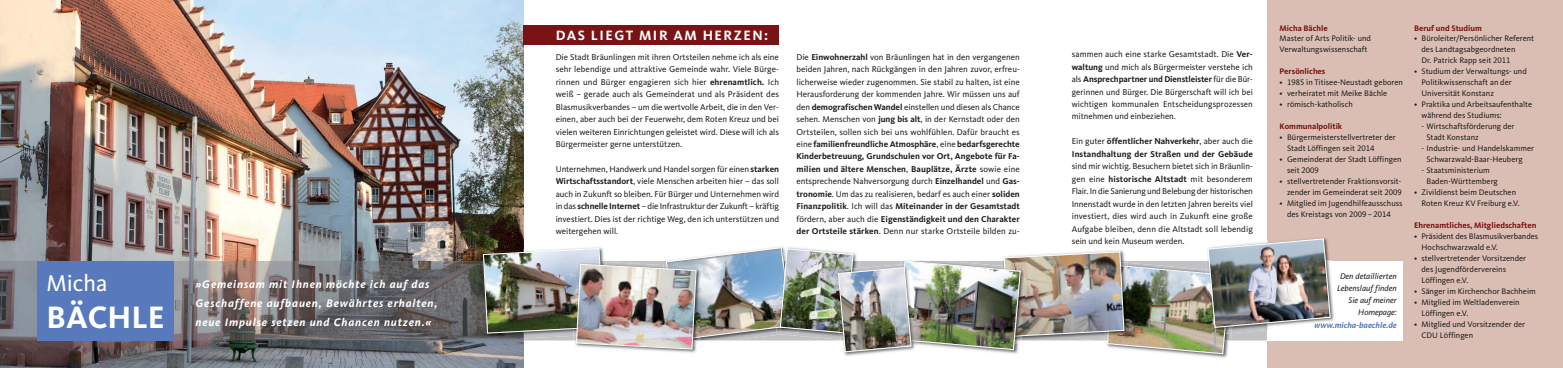
<style>
.page{position:relative;width:1563px;height:368px;background:#fff}
.page>*{position:absolute;margin:0;border:0;box-sizing:border-box;transform-origin:0 0}
.t1{font:700 32.02px "CDU Kievit Tab";color:#fff}
.t2{font:23.71px "CDU Kievit Tab";color:#fff}
.t3{font:700 14px "CDU Kievit Tab";letter-spacing:.11em;color:#fff}
.t4{font:italic 700 11.38px/18.9px "CDU Kievit Tab";letter-spacing:.075em;color:#fff}
.t5{font:8.75px/12.4px "CDU Kievit Tab";color:#231f20;text-align:justify}
.t6{font:700 8.75px/12.4px "CDU Kievit Tab";letter-spacing:.01em;color:#231f20}
.t7{font:italic 8.49px/12.2px "CDU Kievit Tab";color:#231f20;text-align:right}
.t8{font:italic 700 8.49px "CDU Kievit Tab";color:#587abc}
.t9{font:8.31px/10.9px "CDU Kievit Tab";color:#231f20}
.t10{font:700 8.31px "CDU Kievit Tab";color:#791315}
.s1{font-weight:700}
.s2{font-weight:400}
</style>
<div class="page">
<img style="left:0;top:0;width:523px;height:367px">
<img style="left:0;top:260px;width:480px;height:80px">
<img style="left:1182px;top:354px;width:46px;height:4px">
<div style="left:1267px;top:0;width:296px;height:367px;background:#dabeb3"></div>
<div style="left:37px;top:260px;width:136px;height:80px;background:#587abc"></div>
<div style="left:523px;top:25px;width:256px;height:20px;background:#791315"></div>
<img style="left:844px;top:354px;width:22px;height:2px">
<div style="left:1267px;top:260px;width:135px;height:80px;background:#fff"></div>
<img style="left:1331px;top:260px;width:6px;height:61px">
<img style="left:480px;top:248px;width:2px;height:92px">
<img style="left:482px;top:237px;width:849px;height:117px">
<h2 class="t2" style="left:47px;top:273px;width:62px">Micha</h2>
<h3 class="t4" style="left:195px;top:275px;width:243px">»Gemeinsam mit Ihnen möchte ich auf das<br>Geschaffene aufbauen, Bewährtes erhalten, neue Impulse setzen und Chancen nutzen.«</h3>
<h1 class="t1" style="left:47px;top:304px;width:120px">BÄCHLE</h1>
<h3 class="t3" style="left:556px;top:30px;width:214px">DAS LIEGT MIR AM HERZEN:</h3>
<p class="t5" style="left:556px;top:51px;width:225px">Die Stadt Bräunlingen mit ihren Ortsteilen nehme ich als eine sehr lebendige und attraktive Gemeinde wahr. Viele Bürge&shy;rinnen und Bürger engagieren sich hier <span class="s1">ehrenamtlich.</span> Ich weiß – gerade auch als Gemeinderat und als Präsident des Blasmusikverbandes – um die wertvolle Arbeit, die in den Ver&shy;einen, aber auch bei der Feuerwehr, dem Roten Kreuz und bei vielen weiteren Einrichtungen geleistet wird. Diese will ich als Bürgermeister gerne unterstützen.</p>
<p class="t5" style="left:556px;top:163px;width:225px">Unternehmen, Handwerk und Handel sorgen für einen <span class="s1">starken Wirtschaftsstandort</span>, viele Menschen arbeiten hier – das soll auch in Zukunft so bleiben. Für Bürger und Unternehmen wird in das <span class="s1">schnelle Internet</span> – die Infrastruktur der Zukunft – kräftig investiert. Dies ist der richtige Weg, den ich unterstützen und weitergehen will.</p>
<p class="t5" style="left:796px;top:51px;width:225px">Die <span class="s1">Einwohnerzahl</span> von Bräunlingen hat in den vergangenen beiden Jahren, nach Rückgängen in den Jahren zuvor, erfreu&shy;licherweise wieder zugenommen. Sie stabil zu halten, ist eine Herausforderung der kommenden Jahre. Wir müssen uns auf den <span class="s1">demografischen Wandel</span> einstellen und diesen als Chance sehen. Menschen von <span class="s1">jung bis alt</span>, in der Kernstadt oder den Ortsteilen, sollen sich bei uns wohlfühlen. Dafür braucht es eine <span class="s1">familienfreundliche Atmosphäre</span>, eine <span class="s1">bedarfsgerechte Kinderbetreuung, Grundschulen vor Ort, Angebote für Fa&shy;milien und ältere Menschen</span>, <span class="s1">Bauplätze, Ärzte</span> sowie eine entsprechende Nahversorgung durch <span class="s1">Einzelhandel</span> und <span class="s1">Gas&shy;tronomie</span>. Um das zu realisieren, bedarf es auch einer <span class="s1">soliden Finanzpolitik</span>. Ich will das <span class="s1">Miteinander in der Gesamtstadt </span>fördern, aber auch die <span class="s1">Eigenständigkeit und den Charakter der Ortsteile stärken</span>. Denn nur starke Ortsteile bilden zu-</p>
<p class="t5" style="left:1071px;top:49px;width:183px">sammen auch eine starke Gesamtstadt. Die <span class="s1">Ver&shy;waltung</span> und mich als Bürgermeister verstehe ich als <span class="s1">Ansprechpartner und Dienstleister</span> für die Bür&shy;gerinnen und Bürger. Die Bürgerschaft will ich bei wichtigen kommunalen Entscheidungsprozessen mitnehmen und einbeziehen.</p>
<p class="t6" style="left:1071px;top:136px;width:183px"><span class="s2">Ein guter</span> öffentlicher Nahverkehr<span class="s2">, aber auch die<br></span>Instandhaltung der Straßen und der Gebäude</p>
<p class="t5" style="left:1071px;top:161px;width:183px">sind mir wichtig. Besuchern bietet sich in Bräunlin&shy;gen eine <span class="s1">historische Altstadt</span> mit besonderem Flair. In die Sanierung und Belebung der historischen Innenstadt wurde in den letzten Jahren bereits viel investiert, dies wird auch in Zukunft eine große Aufgabe bleiben, denn die Altstadt soll lebendig sein und kein Museum werden.</p>
<p class="t10" style="left:1279px;top:25px;width:50px">Micha Bächle</p>
<p class="t9" style="left:1279px;top:34px;width:93px">Master of Arts Politik- und<br>Verwaltungswissenschaft</p>
<p class="t10" style="left:1279px;top:68px;width:47px">Persönliches</p>
<p class="t9" style="left:1279px;top:78px;width:125px">• 1985 in Titisee-Neustadt geboren</p>
<p class="t9" style="left:1279px;top:89px;width:109px">• verheiratet mit Meike Bächle</p>
<p class="t9" style="left:1279px;top:100px;width:75px">• römisch-katholisch</p>
<p class="t10" style="left:1279px;top:123px;width:64px">Kommunalpolitik</p>
<p class="t9" style="left:1287px;top:132px;width:110px;text-indent:-7px">• Bürgermeisterstellvertreter der<br>Stadt Löffingen seit 2014</p>
<p class="t9" style="left:1287px;top:154px;width:116px;text-indent:-7px">• Gemeinderat der Stadt Löffingen seit 2009</p>
<p class="t9" style="left:1279px;top:176px;width:124px;text-align:right">• stellvertretender Fraktionsvorsit&shy;zender im Gemeinderat seit 2009</p>
<p class="t9" style="left:1279px;top:198px;width:124px;text-align:center">• Mitglied im Jugendhilfeausschuss des Kreistags von 2009 – 2014</p>
<p class="t7" style="left:1337px;top:270px;width:61px">Den detaillierten<br>Lebenslauf finden<br>Sie auf meiner<br>Homepage:</p>
<p class="t8" style="left:1314px;top:321px;width:84px">www.micha-baechle.de</p>
<p class="t10" style="left:1414px;top:25px;width:69px">Beruf und Studium</p>
<p class="t9" style="left:1421px;top:34px;width:114px;text-indent:-7px">• Büroleiter/Persönlicher Referent des Landtagsabgeordneten<br>Dr. Patrick Rapp seit 2011</p>
<p class="t9" style="left:1421px;top:67px;width:107px;text-indent:-7px">• Studium der Verwaltungs- und<br>Politikwissenschaft an der<br>Universität Konstanz</p>
<p class="t9" style="left:1421px;top:100px;width:112px;text-indent:-7px">• Praktika und Arbeitsaufenthalte während des Studiums:</p>
<p class="t9" style="left:1426px;top:121px;width:90px;text-indent:-5px">- Wirtschaftsförderung der<br>Stadt Konstanz</p>
<p class="t9" style="left:1426px;top:143px;width:109px;text-indent:-5px">- Industrie- und Handelskammer<br>Schwarzwald-Baar-Heuberg</p>
<p class="t9" style="left:1426px;top:165px;width:73px;text-indent:-5px">- Staatsministerium<br>Baden-Württemberg</p>
<p class="t9" style="left:1421px;top:187px;width:100px;text-indent:-7px">• Zivildienst beim Deutschen<br>Roten Kreuz KV Freiburg e.V.</p>
<p class="t10" style="left:1414px;top:221px;width:124px">Ehrenamtliches, Mitgliedschaften</p>
<p class="t9" style="left:1421px;top:231px;width:118px;text-indent:-7px">• Präsident des Blasmusikverbandes<br>Hochschwarzwald e.V.</p>
<p class="t9" style="left:1421px;top:253px;width:106px;text-indent:-7px">• stellvertretender Vorsitzender des Jugendfördervereins<br>Löffingen e.V.</p>
<p class="t9" style="left:1414px;top:285px;width:123px">• Sänger im Kirchenchor Bachheim</p>
<p class="t9" style="left:1421px;top:296px;width:100px;text-indent:-7px">• Mitglied im Weltladenverein<br>Löffingen e.V.</p>
<p class="t9" style="left:1414px;top:318px;width:113px">• Mitglied und Vorsitzender der</p>
<p class="t9" style="left:1421px;top:329px;width:53px">CDU Löffingen</p>
</div>
